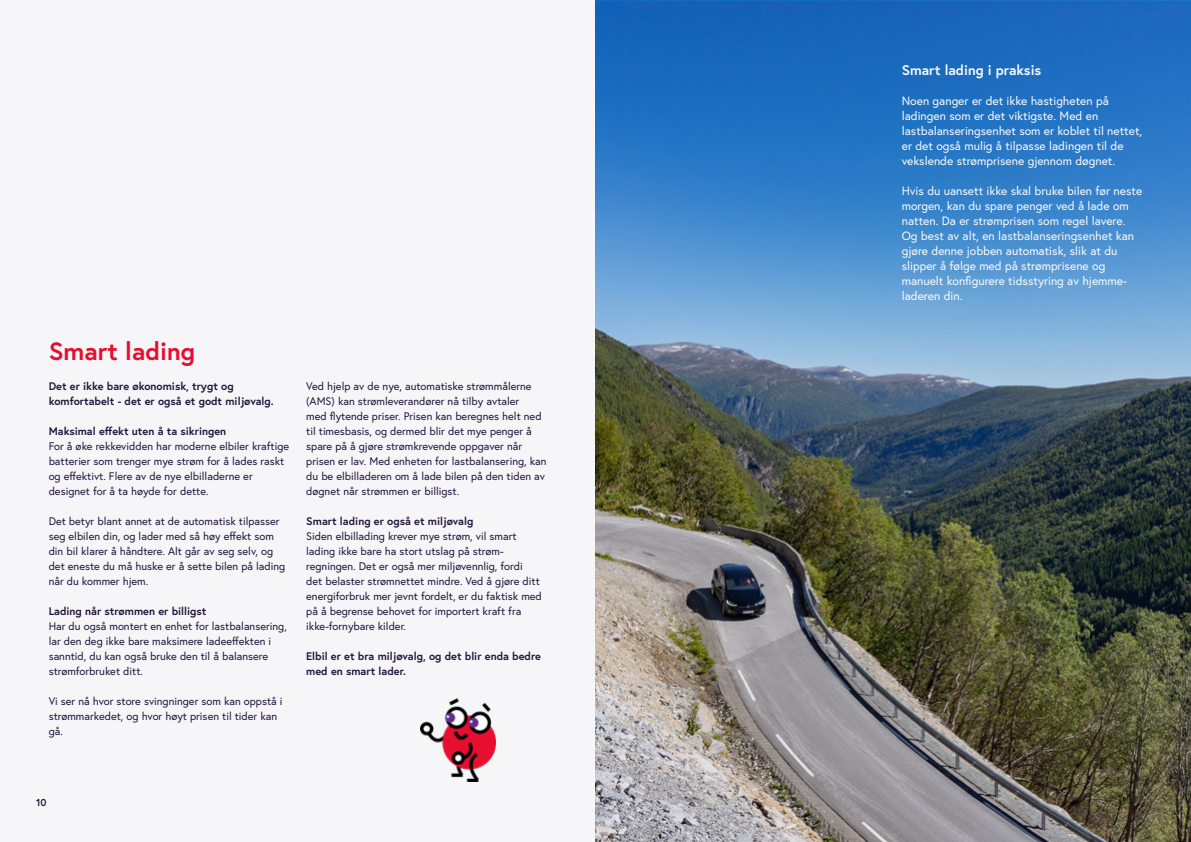
<style>
.page{position:relative;width:1191px;height:842px;background:#fff}
.page>*{position:absolute;margin:0;border:0;box-sizing:border-box;transform-origin:0 0}
.t1{font:700 25px "Europa";color:#e60e30}
.t2{font:700 14px "Europa";color:#f8f8f9}
.t3{font:12px/15px "Europa";color:#f8f8f9}
.t4{font:11px/15px "Europa";color:#21183d}
.t5{font:700 11px/15px "Europa";color:#21183d}
.t6{font:700 10px "Europa";color:#21183d}
</style>
<div class="page">
<div style="left:0;top:0;width:595px;height:842px;background:#f6f5f7"></div>
<img style="left:595px;top:1px;width:596px;height:841px">
<img style="left:420px;top:699px;width:75px;height:82px">
<h1 class="t1" style="left:49px;top:335px;width:148px">Smart lading</h1>
<p class="t5" style="left:49px;top:378px;width:227px">Det er ikke bare økonomisk, trygt og komfortabelt - det er også et godt miljøvalg.</p>
<p class="t5" style="left:49px;top:423px;width:179px">Maksimal effekt uten å ta sikringen</p>
<p class="t4" style="left:49px;top:438px;width:242px">For å øke rekkevidden har moderne elbiler kraftige batterier som trenger mye strøm for å lades raskt og effektivt. Flere av de nye elbilladerne er designet for å ta høyde for dette.</p>
<p class="t4" style="left:49px;top:513px;width:238px">Det betyr blant annet at de automatisk tilpasser seg elbilen din, og lader med så høy effekt som din bil klarer å håndtere. Alt går av seg selv, og det eneste du må huske er å sette bilen på lading når du kommer hjem.</p>
<p class="t5" style="left:49px;top:603px;width:159px">Lading når strømmen er billigst</p>
<p class="t4" style="left:49px;top:618px;width:240px">Har du også montert en enhet for lastbalansering, lar den deg ikke bare maksimere ladeeffekten i sanntid, du kan også bruke den til å balansere strømforbruket ditt.</p>
<p class="t4" style="left:49px;top:693px;width:235px">Vi ser nå hvor store svingninger som kan oppstå i strømmarkedet, og hvor høyt prisen til tider kan gå.</p>
<p class="t4" style="left:306px;top:378px;width:242px">Ved hjelp av de nye, automatiske strømmålerne (AMS) kan strømleverandører nå tilby avtaler<br>med flytende priser. Prisen kan beregnes helt ned til timesbasis, og dermed blir det mye penger å spare på å gjøre strømkrevende oppgaver når prisen er lav. Med enheten for lastbalansering, kan du be elbilladeren om å lade bilen på den tiden av døgnet når strømmen er billigst.</p>
<p class="t5" style="left:306px;top:513px;width:169px">Smart lading er også et miljøvalg</p>
<p class="t4" style="left:306px;top:528px;width:237px">Siden elbillading krever mye strøm, vil smart lading ikke bare ha stort utslag på strøm&shy;regningen. Det er også mer miljøvennlig, fordi<br>det belaster strømnettet mindre. Ved å gjøre ditt energiforbruk mer jevnt fordelt, er du faktisk med på å begrense behovet for importert kraft fra ikke-fornybare kilder.</p>
<p class="t5" style="left:306px;top:648px;width:236px">Elbil er et bra miljøvalg, og det blir enda bedre med en smart lader.</p>
<p class="t6" style="left:36px;top:796px;width:12px">10</p>
<p class="t2" style="left:901px;top:61px;width:141px">Smart lading i praksis</p>
<p class="t3" style="left:901px;top:93px;width:242px">Noen ganger er det ikke hastigheten på ladingen som er det viktigste. Med en lastbalanseringsenhet som er koblet til nettet, er det også mulig å tilpasse ladingen til de vekslende strømprisene gjennom døgnet.</p>
<p class="t3" style="left:901px;top:183px;width:242px">Hvis du uansett ikke skal bruke bilen før neste morgen, kan du spare penger ved å lade om natten. Da er strømprisen som regel lavere.<br>Og best av alt, en lastbalanseringsenhet kan gjøre denne jobben automatisk, slik at du slipper å følge med på strømprisene og manuelt konfigurere tidsstyring av hjemme&shy;laderen din.</p>
</div>
